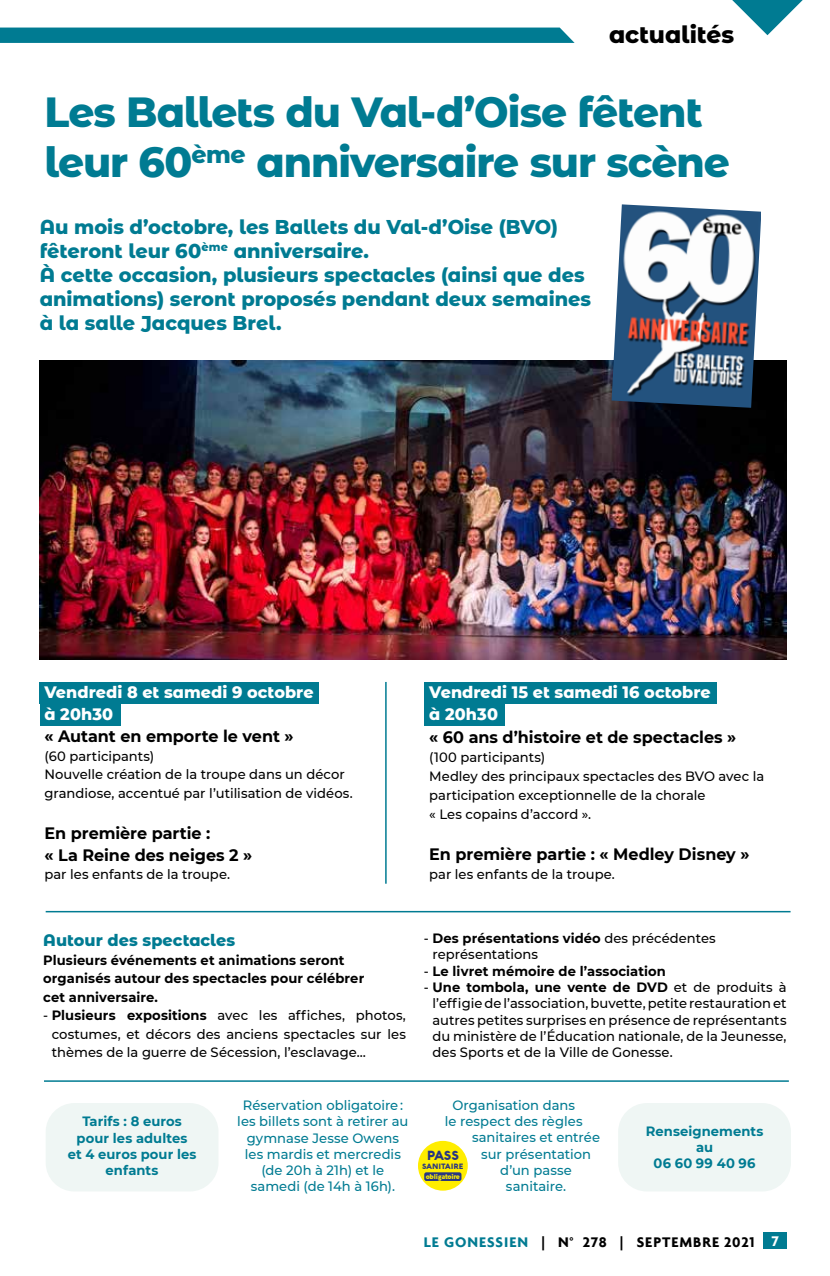
<style>
.page{position:relative;width:830px;height:1276px;background:#fff}
.page>*{position:absolute;margin:0;border:0;box-sizing:border-box;transform-origin:0 0}
.t1{font:800 42px/50.4px "Montserrat Alternates";letter-spacing:-.025em;color:#007b92}
.t2{font:800 24px "Montserrat Alternates";letter-spacing:-.005em;color:#000}
.t3{font:800 19.95px/24px "Montserrat Alternates";color:#007b92}
.t4{font:700 16.5px/22.2px "Montserrat";color:#000}
.t5{font:800 16.5px/22.2px "Montserrat Alternates";letter-spacing:.005em;color:#fff}
.t6{font:800 16.5px "Montserrat Alternates";letter-spacing:.005em;color:#007b92}
.t7{font:700 15px "Agenda";letter-spacing:.065em;color:#000}
.t8{font:500 13.5px/16.4px "Montserrat";letter-spacing:.005em;color:#000}
.t9{font:500 13.5px/16.2px "Montserrat";color:#007b92;text-align:center}
.t10{font:700 13.5px/18.6px "Montserrat";letter-spacing:.005em;color:#000}
.t11{font:700 13.5px/16.2px "Montserrat";letter-spacing:.005em;color:#007b92;text-align:center}
.t12{font:900 12.9px "Aquawax";color:#283583}
.t13{font:900 7.5px "Aquawax";color:#283583}
.t14{font:900 6.75px "Aquawax";letter-spacing:-.03em;color:#ffed00}
.s1{font-weight:700}
.s2{font-weight:500}
.s3{color:#007b92}
.s4{color:#fff}
</style>
<div class="page">
<div style="left:763px;top:1231px;width:23px;height:17px;background:#007b92"></div>
<svg style="left:732px;top:0;width:70px;height:35px"></svg>
<svg style="left:0;top:28px;width:574px;height:15px;background:#037c93"></svg>
<img style="left:40px;top:360px;width:746px;height:299px">
<hr style="left:385px;top:682px;width:1px;height:201px;background:#007b92">
<div style="left:40px;top:682px;width:279px;height:21px;background:#007b92"></div>
<div style="left:40px;top:703px;width:80px;height:22px;background:#007b92"></div>
<div style="left:423px;top:682px;width:293px;height:21px;background:#007b92"></div>
<div style="left:423px;top:703px;width:81px;height:22px;background:#007b92"></div>
<hr style="left:46px;top:911px;width:744px;height:1px;background:#007b92">
<hr style="left:44px;top:1080px;width:744px;height:2px;background:#007b92">
<div style="left:46px;top:1103px;width:172px;height:88px;background:#eff6f4;border-radius:29px"></div>
<div style="left:618px;top:1103px;width:172px;height:88px;background:#eff6f4;border-radius:29px"></div>
<img style="left:611px;top:204px;width:150px;height:204px">
<div style="left:418px;top:1141px;width:49px;height:49px;background:#ffed00;border-radius:50%"></div>
<div style="left:424px;top:1172px;width:37px;height:9px;background:#283583;border-radius:2px"></div>
<h2 class="t2" style="left:608px;top:17px;width:126px">actualités</h2>
<h1 class="t1" style="left:44px;top:84px;width:686px">Les Ballets du Val-d’Oise fêtent leur 60<sup>ème</sup> anniversaire sur scène</h1>
<h3 class="t3" style="left:40px;top:214px;width:552px">Au mois d’octobre, les Ballets du Val-d’Oise (BVO) fêteront leur 60<sup>ème</sup> anniversaire.<br>À cette occasion, plusieurs spectacles (ainsi que des animations) seront proposés pendant deux semaines à la salle Jacques Brel.</h3>
<p class="t5" style="left:44px;top:680px;width:270px">Vendredi 8 et samedi 9 octobre à 20h30</p>
<p class="t4" style="left:44px;top:724px;width:250px">« Autant en emporte le vent »</p>
<p class="t8" style="left:44px;top:746px;width:310px;line-height:18.6px">(60 participants)<br>Nouvelle création de la troupe dans un décor grandiose, accentué par l’utilisation de vidéos.</p>
<p class="t4" style="left:44px;top:821px;width:209px">En première partie :<br>« La Reine des neiges 2 »</p>
<p class="t8" style="left:44px;top:866px;width:187px">par les enfants de la troupe.</p>
<p class="t5" style="left:429px;top:680px;width:283px">Vendredi 15 et samedi 16 octobre à 20h30</p>
<p class="t4" style="left:429px;top:725px;width:308px">« 60 ans d’histoire et de spectacles »</p>
<p class="t8" style="left:429px;top:747px;width:336px;line-height:18.9px">(100 participants)<br>Medley des principaux spectacles des BVO avec la participation exceptionnelle de la chorale<br>« Les copains d’accord ».</p>
<p class="t4" style="left:429px;top:842px;width:321px">En première partie : « Medley Disney »</p>
<p class="t8" style="left:429px;top:866px;width:187px">par les enfants de la troupe.</p>
<p class="t6" style="left:43px;top:928px;width:193px">Autour des spectacles</p>
<p class="t10" style="left:43px;top:949px;width:322px">Plusieurs événements et animations seront organisés autour des spectacles pour célébrer cet anniversaire.</p>
<p class="t8" style="left:52px;top:1005px;width:355px;line-height:18.6px;text-align:justify;text-indent:-9px">- <span class="s1">Plusieurs expositions</span> avec les affiches, photos, costumes, et décors des anciens spectacles sur les thèmes de la guerre de Sécession, l’esclavage…</p>
<p class="t8" style="left:432px;top:929px;width:285px;text-indent:-9px">- <span class="s1">Des présentations vidéo</span> des précédentes représentations</p>
<p class="t10" style="left:424px;top:961px;width:243px"><span class="s2">-</span> Le livret mémoire de l’association</p>
<p class="t8" style="left:432px;top:978px;width:355px;text-align:justify;text-indent:-9px">- <span class="s1">Une tombola, une vente de DVD</span> et de produits à l’effigie de l’association, buvette, petite restauration et autres petites surprises en présence de représentants du ministère de l’Éducation nationale, de la Jeunesse, des Sports et de la Ville de Gonesse.</p>
<p class="t11" style="left:68px;top:1112px;width:130px">Tarifs : 8 euros pour les adultes<br>et 4 euros pour les enfants</p>
<p class="t9" style="left:237px;top:1096px;width:173px">Réservation obligatoire : les billets sont à retirer au gymnase Jesse Owens les mardis et mercredis (de 20h à 21h) et le samedi (de 14h à 16h).</p>
<p class="t9" style="left:452px;top:1096px;width:124px">Organisation dans</p>
<p class="t9" style="left:444px;top:1112px;width:139px">le respect des règles</p>
<p class="t9" style="left:472px;top:1129px;width:129px">sanitaires et entrée</p>
<p class="t9" style="left:481px;top:1145px;width:111px">sur présentation</p>
<p class="t9" style="left:500px;top:1161px;width:73px">d’un passe</p>
<p class="t9" style="left:505px;top:1177px;width:62px">sanitaire.</p>
<p class="t12" style="left:426px;top:1146px;width:34px">PASS</p>
<p class="t13" style="left:422px;top:1161px;width:43px">SANITAIRE</p>
<p class="t14" style="left:425px;top:1171px;width:36px">obligatoire</p>
<p class="t11" style="left:645px;top:1122px;width:119px">Renseignements au<br>06 60 99 40 96</p>
<p class="t7" style="left:423px;top:1233px;width:356px"><span class="s3">LE GONESSIEN</span> | N° 278 | SEPTEMBRE 2021 <span class="s4">7</span></p>
</div>
